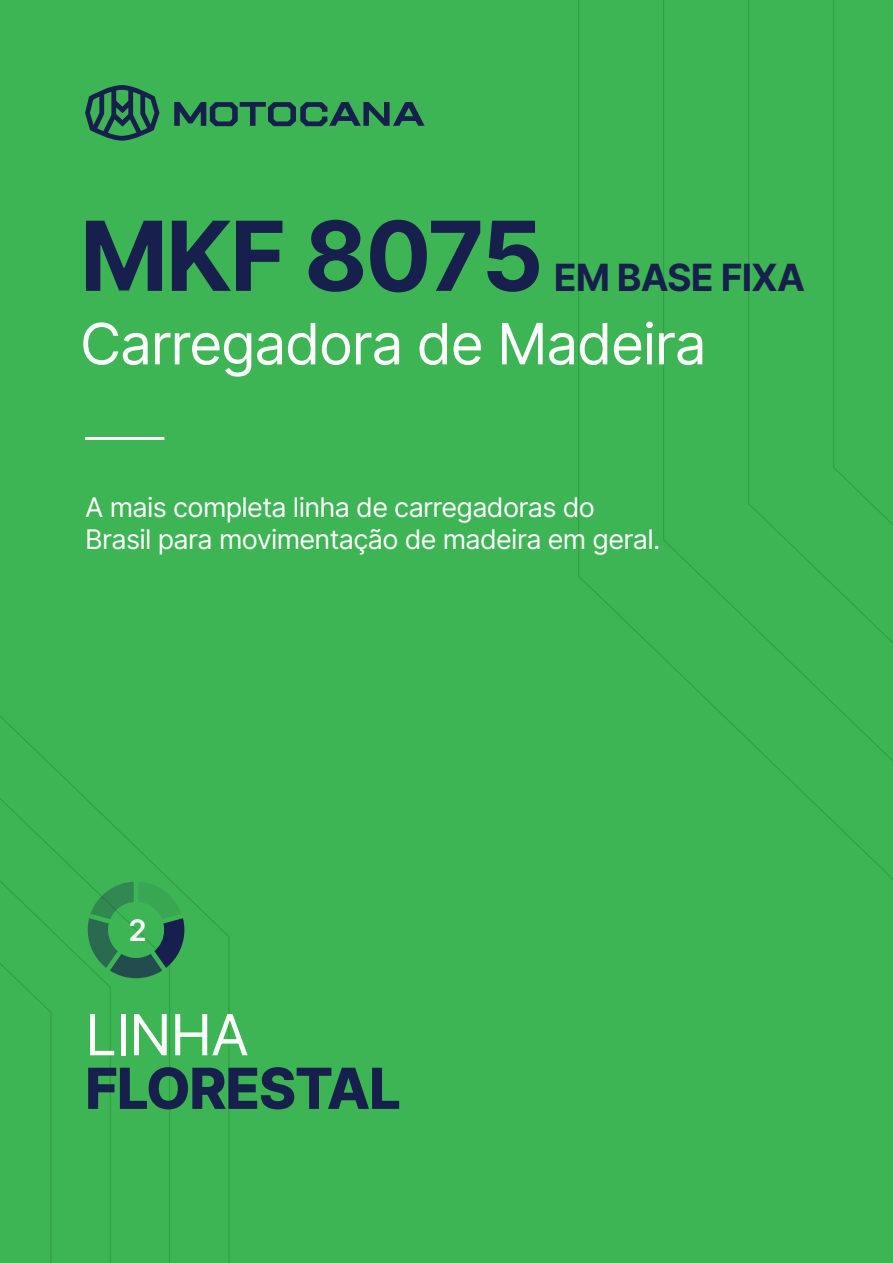
<style>
.page{position:relative;width:893px;height:1263px;background:#3db554}
.page>*{position:absolute;margin:0;border:0;box-sizing:border-box;transform-origin:0 0}
.t1{font:700 96.45px "Inter";letter-spacing:-.025em;color:#17204c}
.t2{font:57px "Inter";letter-spacing:-.025em;color:#fff}
.t3{font:800 56.7px "Inter";letter-spacing:-.025em;color:#17204c}
.t4{font:56.7px "Inter";letter-spacing:-.025em;color:#fff}
.t5{font:700 37.5px "Inter";letter-spacing:-.025em;color:#17204c}
.t6{font:600 29.55px "Inter";color:#fff}
.t7{font:27px/32.4px "Inter";letter-spacing:-.025em;color:#fff}
</style>
<div class="page">
<svg style="left:174px;top:102px;width:251px;height:24px"></svg>
<svg style="left:85px;top:85px;width:74px;height:56px"></svg>
<svg style="left:663px;top:0;width:230px;height:762px"></svg>
<svg style="left:0;top:716px;width:229px;height:547px"></svg>
<svg style="left:0;top:798px;width:170px;height:82px"></svg>
<svg style="left:0;top:880px;width:184px;height:383px"></svg>
<hr style="left:85px;top:437px;width:79px;height:3px;background:#fff">
<h1 class="t1" style="left:80px;top:186px;width:465px">MKF 8075</h1>
<h3 class="t5" style="left:554px;top:250px;width:253px">EM BASE FIXA</h3>
<h2 class="t2" style="left:80px;top:302px;width:628px">Carregadora de Madeira</h2>
<p class="t7" style="left:85px;top:490px;width:577px">A mais completa linha de carregadoras do<br>Brasil para movimentação de madeira em geral.</p>
<p class="t6" style="left:128px;top:909px;width:20px">2</p>
<h3 class="t4" style="left:85px;top:993px;width:165px">LINHA</h3>
<h3 class="t3" style="left:85px;top:1047px;width:318px">FLORESTAL</h3>
</div>
